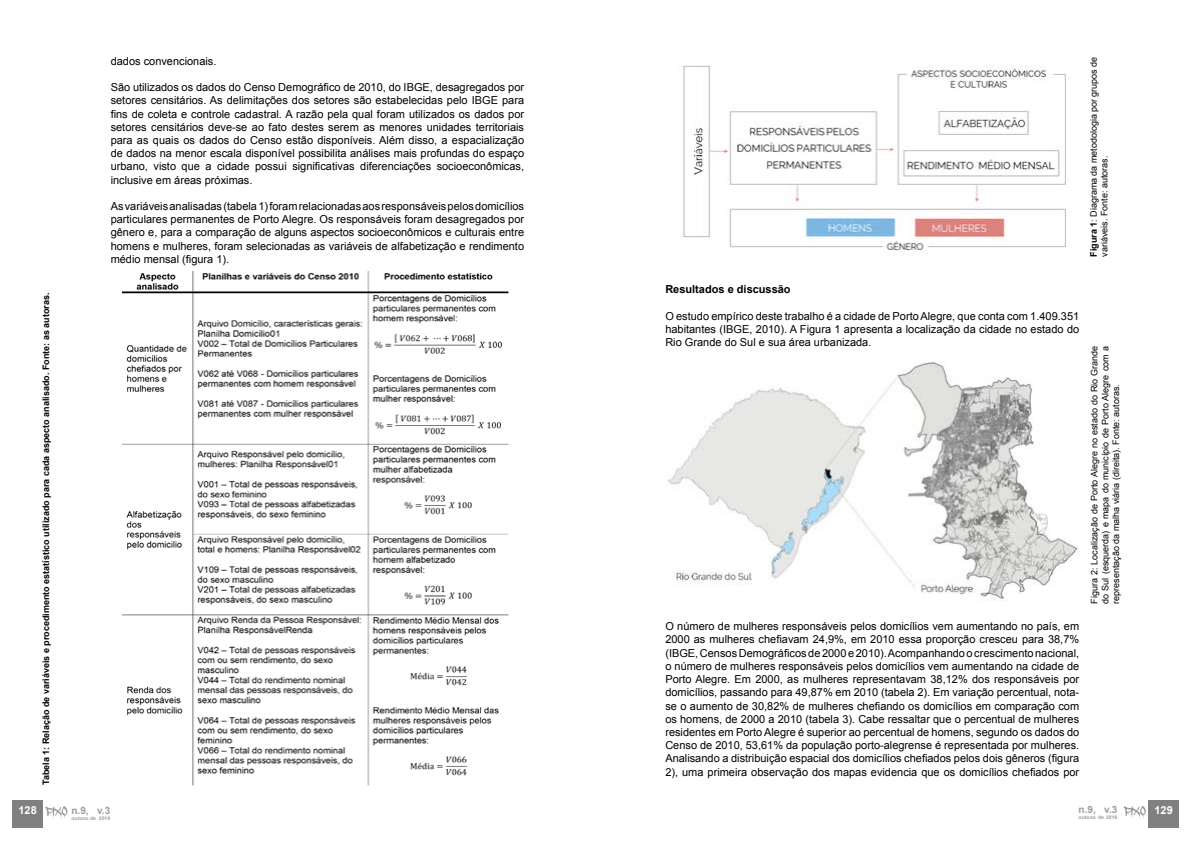
<style>
.page{position:relative;width:1191px;height:842px;background:#fff}
.page>*{position:absolute;margin:0;border:0;box-sizing:border-box;transform-origin:0 0}
.t1{font:11px/13.2px "Arial";color:#000;text-align:justify}
.t2{font:700 11px "Arial";color:#000}
.t3{font:700 11px "Arial";color:#fff}
.t4{font:700 10px "Arial";color:#9d9d9c}
.t5{font:9px/10.8px "Arial";color:#000}
.t6{font:700 9px "Arial";color:#000}
.t7{font:700 5px "Arial";letter-spacing:.01em;color:#9d9d9c}
.s1{font-weight:700}
</style>
<div class="page">
<div style="left:1148px;top:800px;width:30px;height:28px;background:#808080"></div>
<svg style="left:1123px;top:806px;width:22px;height:12px"></svg>
<div style="left:12px;top:800px;width:31px;height:27px;background:#808080"></div>
<svg style="left:45px;top:806px;width:22px;height:13px"></svg>
<img style="left:123px;top:271px;width:386px;height:514px">
<img style="left:682px;top:65px;width:385px;height:186px">
<img style="left:667px;top:362px;width:411px;height:239px">
<p class="t6" style="left:40px;top:785px;width:494px;rotate:-90deg">Tabela 1: Relação de variáveis e procedimento estatístico utilizado para cada aspecto analisado. Fonte: as autoras.</p>
<p class="t1" style="left:111px;top:54px;width:107px">dados convencionais.</p>
<p class="t1" style="left:111px;top:81px;width:415px">São utilizados os dados do Censo Demográfico de 2010, do IBGE, desagregados por setores censitários. As delimitações dos setores são estabelecidas pelo IBGE para fins de coleta e controle cadastral. A razão pela qual foram utilizados os dados por setores censitários deve-se ao fato destes serem as menores unidades territoriais para as quais os dados do Censo estão disponíveis. Além disso, a espacialização de dados na menor escala disponível possibilita análises mais profundas do espaço urbano, visto que a cidade possui significativas diferenciações socioeconômicas, inclusive em áreas próximas.</p>
<p class="t1" style="left:111px;top:200px;width:415px">As variáveis analisadas (tabela 1) foram relacionadas aos responsáveis pelos domicílios particulares permanentes de Porto Alegre. Os responsáveis foram desagregados por gênero e, para a comparação de alguns aspectos socioeconômicos e culturais entre homens e mulheres, foram selecionadas as variáveis de alfabetização e rendimento médio mensal (figura 1).</p>
<p class="t5" style="left:1088px;top:257px;width:201px;rotate:-90deg"><span class="s1">Figura 1</span>: Diagrama da metodologia por grupos de variáveis. Fonte: autoras.</p>
<p class="t2" style="left:665px;top:282px;width:127px">Resultados e discussão</p>
<p class="t1" style="left:665px;top:309px;width:415px">O estudo empírico deste trabalho é a cidade de Porto Alegre, que conta com 1.409.351 habitantes (IBGE, 2010). A Figura 1 apresenta a localização da cidade no estado do Rio Grande do Sul e sua área urbanizada.</p>
<p class="t1" style="left:665px;top:620px;width:415px">O número de mulheres responsáveis pelos domicílios vem aumentando no país, em 2000 as mulheres chefiavam 24,9%, em 2010 essa proporção cresceu para 38,7% (IBGE, Censos Demográficos de 2000 e 2010). Acompanhando o crescimento nacional, o número de mulheres responsáveis pelos domicílios vem aumentando na cidade de Porto Alegre. Em 2000, as mulheres representavam 38,12% dos responsáveis por domicílios, passando para 49,87% em 2010 (tabela 2). Em variação percentual, nota&shy;se o aumento de 30,82% de mulheres chefiando os domicílios em comparação com os homens, de 2000 a 2010 (tabela 3). Cabe ressaltar que o percentual de mulheres residentes em Porto Alegre é superior ao percentual de homens, segundo os dados do Censo de 2010, 53,61% da população porto-alegrense é representada por mulheres.<br>Analisando a distribuição espacial dos domicílios chefiados pelos dois gêneros (figura 2), uma primeira observação dos mapas evidencia que os domicílios chefiados por</p>
<p class="t5" style="left:1089px;top:604px;width:259px;text-align:justify;rotate:-90deg">Figura 2: Localização de Porto Alegre no estado do Rio Grande do Sul (esquerda) e mapa do município de Porto Alegre com a representação da malha viária (direita). Fonte: autoras.</p>
<p class="t4" style="left:1078px;top:803px;width:40px">n.9, v.3</p>
<p class="t7" style="left:1078px;top:814px;width:40px">outono de 2019</p>
<p class="t3" style="left:18px;top:803px;width:20px">128</p>
<p class="t4" style="left:71px;top:803px;width:40px">n.9, v.3</p>
<p class="t3" style="left:1154px;top:803px;width:20px">129</p>
<p class="t7" style="left:71px;top:814px;width:40px">outono de 2019</p>
</div>
